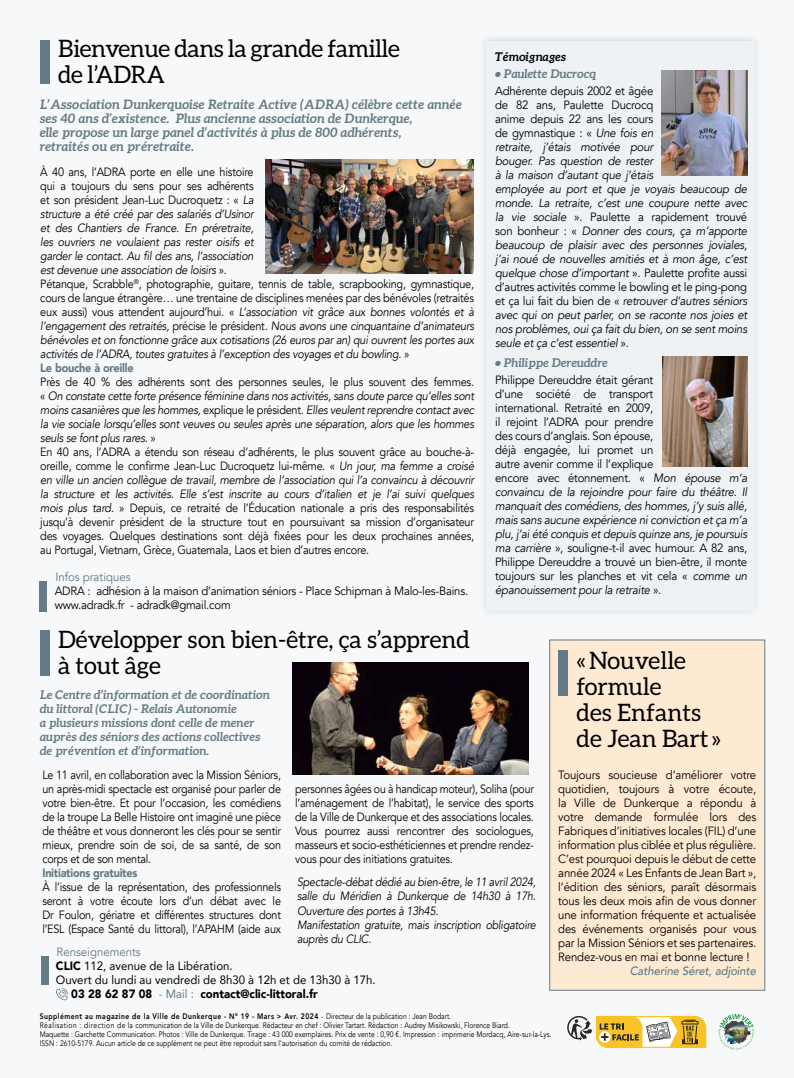
<style>
.page{position:relative;width:794px;height:1078px;background:#fff}
.page>*{position:absolute;margin:0;border:0;box-sizing:border-box;transform-origin:0 0}
.t1{font:24px/26px "Aleo";color:#000}
.t2{font:24px/26px "Aleo";letter-spacing:-.02em;color:#000}
.t3{font:italic 700 13px/14px "Aleo";color:#647a84}
.t4{font:12px/14px "Avenir";letter-spacing:-.02em;color:#000;scale:.95 1}
.t5{font:12px/14px "Avenir";letter-spacing:-.02em;color:#000;scale:.91 1}
.t6{font:italic 12px/14px "Avenir";letter-spacing:-.02em;color:#000;scale:.91 1}
.t7{font:italic 12px/14px "Avenir";letter-spacing:-.02em;color:#000;scale:.95 1}
.t8{font:12px/14px "Avenir";letter-spacing:-.02em;color:#000;text-align:justify;scale:.9 1}
.t9{font:12px/14px "Avenir";letter-spacing:-.02em;color:#000;text-align:justify;scale:.88 1}
.t10{font:italic 700 12px/14px "Aleo";color:#647a84}
.t11{font:italic 12px/14px "Avenir";letter-spacing:-.02em;color:#000;scale:.9 1}
.t12{font:12px "Avenir";color:#000;scale:.95 1}
.t13{font:900 12px "Avenir";color:#000;scale:.95 1}
.t14{font:12px "Avenir";color:#647a84;scale:.95 1}
.t15{font:italic 500 12px "Avenir";letter-spacing:-.01em;color:#647a84;scale:.95 1}
.t16{font:900 12px "Avenir";letter-spacing:-.02em;color:#647a84;scale:.9 1}
.t17{font:italic 700 12px "Aleo";letter-spacing:-.01em;color:#000}
.t18{font:8px/9px "Avenir";color:#000;scale:.85 1}
.s1{font-style:normal}
.s2{font-weight:900;font-style:normal;color:#647a84}
.s3{font-style:italic}
.s4{font-weight:900}
.s5{font-weight:400;color:#647a84}
.s6{font-weight:800}
</style>
<div class="page">
<div style="left:0;top:0;width:794px;height:1077px;background:#f7f8f9"></div>
<div style="left:478px;top:33px;width:284px;height:585px;background:#eef2f4"></div>
<div style="left:549px;top:639px;width:216px;height:351px;background:#fee9d2;border:1px solid #647a84"></div>
<svg style="left:718px;top:1014px;width:36px;height:36px"></svg>
<div style="left:40px;top:40px;width:10px;height:44px;background:#647a84"></div>
<div style="left:40px;top:630px;width:10px;height:45px;background:#647a84"></div>
<div style="left:558px;top:650px;width:10px;height:45px;background:#647a84"></div>
<div style="left:40px;top:581px;width:7px;height:30px;background:#647a84"></div>
<div style="left:41px;top:955px;width:7px;height:29px;background:#647a84"></div>
<svg style="left:56px;top:988px;width:12px;height:12px"></svg>
<img style="left:265px;top:159px;width:209px;height:115px">
<img style="left:662px;top:70px;width:85px;height:105px">
<img style="left:662px;top:357px;width:85px;height:110px">
<img style="left:292px;top:662px;width:237px;height:112px">
<svg style="left:567px;top:1015px;width:139px;height:32px"></svg>
<h1 class="t2" style="left:58px;top:35px;width:343px">Bienvenue dans la grande famille de l’ADRA</h1>
<p class="t3" style="left:40px;top:97px;width:424px">L’Association Dunkerquoise Retraite Active (ADRA) célèbre cette année ses 40 ans d’existence. Plus ancienne association de Dunkerque,<br>elle propose un large panel d’activités à plus de 800 adhérents,<br>retraités ou en préretraite.</p>
<p class="t6" style="left:40px;top:165px;width:478px"><span class="s1">À 40 ans, l’ADRA porte en elle une histoire<br>qui a toujours du sens pour ses adhérents<br>et son président Jean-Luc Ducroquetz : «</span> La<br>structure a été créé par des salariés d’Usinor<br>et des Chantiers de France. En préretraite,<br>les ouvriers ne voulaient pas rester oisifs et<br>garder le contact. Au fil des ans, l’association<br>est devenue une association de loisirs <span class="s1">».<br>Pétanque, Scrabble</span><sup>®</sup><span class="s1">, photographie, guitare, tennis de table, scrapbooking, gymnastique, cours de langue étrangère… une trentaine de disciplines menées par des bénévoles (retraités eux aussi) vous attendent aujourd’hui. «</span> L’association vit grâce aux bonnes volontés et à l’engagement des retraités, <span class="s1">précise le président.</span> Nous avons une cinquantaine d’animateurs bénévoles et on fonctionne grâce aux cotisations (26 euros par an) qui ouvrent les portes aux activités de l’ADRA, toutes gratuites à l’exception des voyages et du bowling. <span class="s1">»<br></span><span class="s2">Le bouche à oreille</span></p>
<p class="t5" style="left:40px;top:375px;width:478px">Près de 40 % des adhérents sont des personnes seules, le plus souvent des femmes. « <span class="s3">On constate cette forte présence féminine dans nos activités, sans doute parce qu’elles sont moins casanières que les hommes,</span> explique le président. <span class="s3">Elles veulent reprendre contact avec la vie sociale lorsqu’elles sont veuves ou seules après une séparation, alors que les hommes seuls se font plus rares.</span> »<br>En 40 ans, l’ADRA a étendu son réseau d’adhérents, le plus souvent grâce au bouche-à&shy;oreille, comme le confirme Jean-Luc Ducroquetz lui-même. « <span class="s3">Un jour, ma femme a croisé en ville un ancien collègue de travail, membre de l’association qui l’a convaincu à découvrir la structure et les activités. Elle s’est inscrite au cours d’italien et je l’ai suivi quelques mois plus tard.</span> » Depuis, ce retraité de l’Éducation nationale a pris des responsabilités jusqu’à devenir président de la structure tout en poursuivant sa mission d’organisateur des voyages. Quelques destinations sont déjà fixées pour les deux prochaines années, au Portugal, Vietnam, Grèce, Guatemala, Laos et bien d’autres encore.</p>
<p class="t14" style="left:55px;top:569px;width:81px">Infos pratiques</p>
<p class="t4" style="left:55px;top:584px;width:437px">ADRA : adhésion à la maison d’animation séniors - Place Schipman à Malo-les-Bains. www.adradk.fr - adradk@gmail.com</p>
<h1 class="t1" style="left:58px;top:626px;width:413px">Développer son bien-être, ça s’apprend à tout âge</h1>
<p class="t10" style="left:40px;top:687px;width:232px">Le Centre d’information et de coordination du littoral (CLIC) - Relais Autonomie<br>a plusieurs missions dont celle de mener auprès des séniors des actions collectives de prévention et d’information.</p>
<p class="t17" style="left:495px;top:50px;width:72px">Témoignages</p>
<p class="t10" style="left:495px;top:66px;width:102px">• Paulette Ducrocq</p>
<p class="t7" style="left:495px;top:84px;width:267px"><span class="s1">Adhérente depuis 2002 et âgée<br>de 82 ans, Paulette Ducrocq<br>anime depuis 22 ans les cours<br>de gymnastique : «</span> Une fois en<br>retraite, j’étais motivée pour<br>bouger. Pas question de rester<br>à la maison d’autant que j’étais<br>employée au port et que je voyais beaucoup de monde. La retraite, c’est une coupure nette avec la vie sociale <span class="s1">». Paulette a rapidement trouvé son bonheur : «</span> Donner des cours, ça m’apporte beaucoup de plaisir avec des personnes joviales, j’ai noué de nouvelles amitiés et à mon âge, c’est quelque chose d’important <span class="s1">». Paulette profite aussi d’autres activités comme le bowling et le ping-pong et ça lui fait du bien de «</span> retrouver d’autres séniors avec qui on peut parler, on se raconte nos joies et nos problèmes, oui ça fait du bien, on se sent moins seule et ça c’est essentiel <span class="s1">».</span></p>
<p class="t10" style="left:495px;top:355px;width:114px">• Philippe Dereuddre</p>
<p class="t4" style="left:495px;top:372px;width:267px">Philippe Dereuddre était gérant<br>d’une société de transport<br>international. Retraité en 2009,<br>il rejoint l’ADRA pour prendre<br>des cours d’anglais. Son épouse,<br>déjà engagée, lui promet un<br>autre avenir comme il l’explique<br>encore avec étonnement. « <span class="s3">Mon épouse m‘a convaincu de la rejoindre pour faire du théâtre. Il manquait des comédiens, des hommes, j’y suis allé, mais sans aucune expérience ni conviction et ça m’a plu, j’ai été conquis et depuis quinze ans, je poursuis ma carrière</span> », souligne-t-il avec humour. A 82 ans, Philippe Dereuddre a trouvé un bien-être, il monte toujours sur les planches et vit cela « <span class="s3">comme un épanouissement pour la retraite</span> ».</p>
<h1 class="t1" style="left:576px;top:647px;width:146px">« Nouvelle formule<br>des Enfants de Jean Bart »</h1>
<p class="t8" style="left:42px;top:767px;width:267px">Le 11 avril, en collaboration avec la Mission Séniors, un après-midi spectacle est organisé pour parler de votre bien-être. Et pour l’occasion, les comédiens de la troupe La Belle Histoire ont imaginé une pièce de théâtre et vous donneront les clés pour se sentir mieux, prendre soin de soi, de sa santé, de son corps et de son mental.</p>
<p class="t16" style="left:42px;top:862px;width:107px">Initiations gratuites</p>
<p class="t8" style="left:42px;top:879px;width:267px">À l’issue de la représentation, des professionnels seront à votre écoute lors d’un débat avec le Dr Foulon, gériatre et différentes structures dont l’ESL (Espace Santé du littoral), l’APAHM (aide aux</p>
<p class="t9" style="left:295px;top:781px;width:273px">personnes âgées ou à handicap moteur), Soliha (pour l’aménagement de l’habitat), le service des sports de la Ville de Dunkerque et des associations locales.<br>Vous pourrez aussi rencontrer des sociologues, masseurs et socio-esthéticiennes et prendre rendez&shy;vous pour des initiations gratuites.</p>
<p class="t11" style="left:297px;top:875px;width:267px">Spectacle-débat dédié au bien-être, le 11 avril 2024, salle du Méridien à Dunkerque de 14h30 à 17h.<br>Ouverture des portes à 13h45.<br>Manifestation gratuite, mais inscription obligatoire auprès du CLIC.</p>
<p class="t14" style="left:57px;top:944px;width:90px">Renseignements</p>
<p class="t12" style="left:56px;top:955px;width:187px"><span class="s4">CLIC</span> 112, avenue de la Libération.</p>
<p class="t12" style="left:56px;top:969px;width:338px">Ouvert du lundi au vendredi de 8h30 à 12h et de 13h30 à 17h.</p>
<p class="t13" style="left:71px;top:983px;width:261px">03 28 62 87 08 <span class="s5">- Mail :</span> contact@clic-littoral.fr</p>
<p class="t4" style="left:558px;top:767px;width:210px;text-align:justify">Toujours soucieuse d’améliorer votre quotidien, toujours à votre écoute, la Ville de Dunkerque a répondu à votre demande formulée lors des Fabriques d’initiatives locales (FIL) d’une information plus ciblée et plus régulière.<br>C’est pourquoi depuis le début de cette année 2024 « Les Enfants de Jean Bart », l’édition des séniors, paraît désormais tous les deux mois afin de vous donner une information fréquente et actualisée des événements organisés pour vous par la Mission Séniors et ses partenaires.<br>Rendez-vous en mai et bonne lecture !</p>
<p class="t15" style="left:630px;top:963px;width:135px">Catherine Séret, adjointe</p>
<p class="t18" style="left:40px;top:1011px;width:603px"><span class="s6">Supplément au magazine de la Ville de Dunkerque - N° 19 - Mars &gt; Avr. 2024</span> - Directeur de la publication : Jean Bodart.<br>Réalisation : direction de la communication de la Ville de Dunkerque. Rédacteur en chef : Olivier Tartart. Rédaction : Audrey Misikowski, Florence Biard.<br>Maquette : Garchette Communication. Photos : Ville de Dunkerque. Tirage : 43 000 exemplaires. Prix de vente : 0,90 €. Impression : imprimerie Mordacq, Aire-sur-la-Lys.<br>ISSN : 2610-5179. Aucun article de ce supplément ne peut être reproduit sans l’autorisation du comité de rédaction.</p>
</div>
